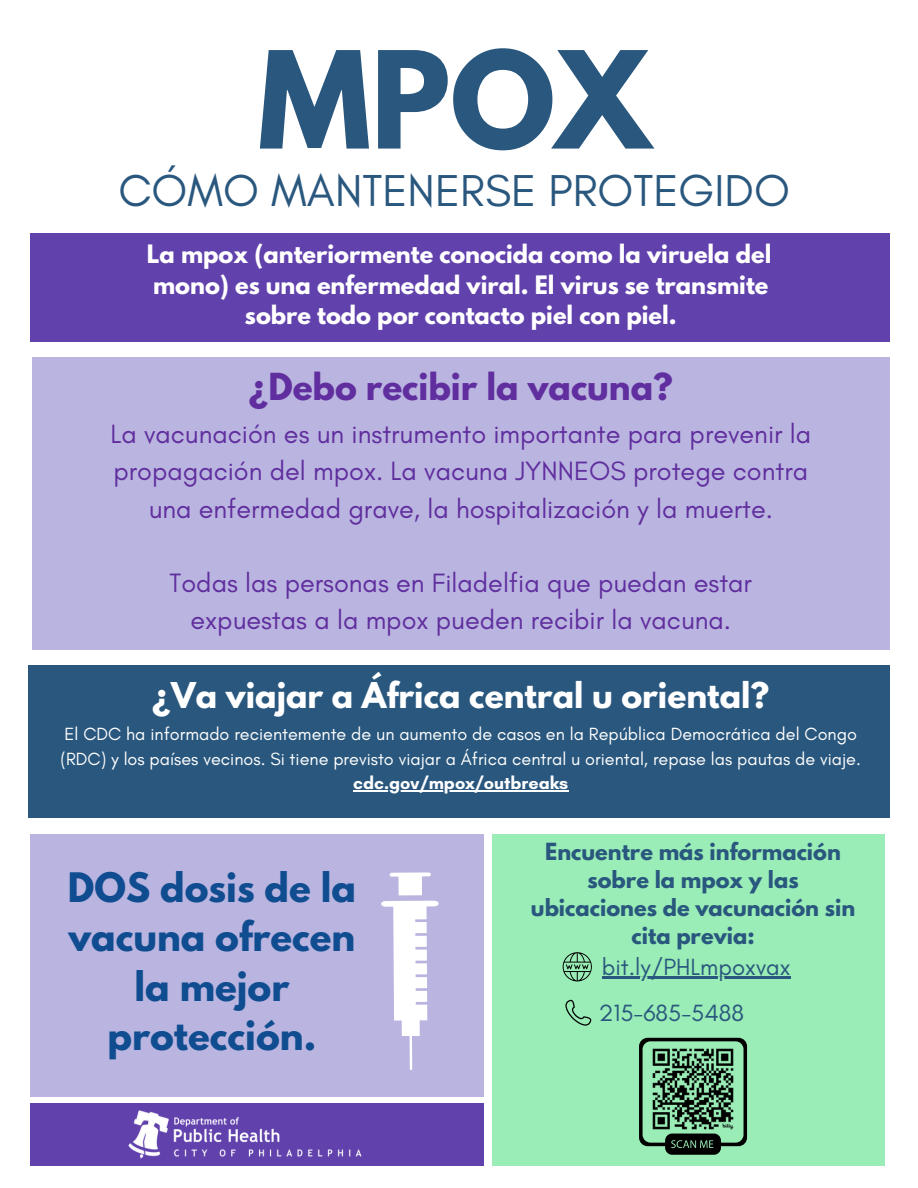
<style>
.page{position:relative;width:918px;height:1188px;background:#fff}
.page>*{position:absolute;margin:0;border:0;box-sizing:border-box;transform-origin:0 0}
.t1{font:700 119.4px "League Spartan";color:#29577e}
.t2{font:45.45px "Glacial Indifference";color:#29577e}
.t3{font:700 36px/49.5px "League Spartan";color:#0f4d90;text-align:center}
.t4{font:700 33px "League Spartan";color:#602e9e}
.t5{font:700 31.5px "League Spartan";color:#fff}
.t6{font:27px/37.2px "Glacial Indifference";color:#602e9e;text-align:center}
.t7{font:24px "Glacial Indifference";color:#29577e}
.t8{font:700 22.5px/30.3px "League Spartan";color:#fff;text-align:center}
.t9{font:700 21px/28.2px "League Spartan";color:#29577e;text-align:center}
.t10{font:18px/24.8px "Glacial Indifference";color:#fff}
.t11{font:700 18px "Glacial Indifference";color:#fff}
</style>
<div class="page">
<div style="left:30px;top:1103px;width:454px;height:63px;background:#6141ac"></div>
<div style="left:30px;top:233px;width:860px;height:109px;background:#6141ac"></div>
<img style="left:129px;top:1111px;width:233px;height:47px">
<div style="left:492px;top:834px;width:392px;height:332px;background:#9aedb6"></div>
<div style="left:30px;top:834px;width:454px;height:262px;background:#bab4e0"></div>
<svg style="left:381px;top:874px;width:58px;height:196px"></svg>
<div style="left:390px;top:872px;width:41px;height:5px;background:#fff;border-radius:2px"></div>
<div style="left:32px;top:357px;width:858px;height:293px;background:#bab4e0"></div>
<div style="left:28px;top:665px;width:862px;height:153px;background:#29577e"></div>
<svg style="left:563px;top:952px;width:29px;height:29px"></svg>
<svg style="left:565px;top:1000px;width:26px;height:26px"></svg>
<svg style="left:639px;top:1038px;width:108px;height:117px"></svg>
<hr style="left:353px;top:790px;width:215px;height:2px;background:#fff">
<hr style="left:602px;top:977px;width:189px;height:2px;background:#29577e">
<h3 class="t1" style="left:258px;top:41px;width:394px">MPOX</h3>
<h4 class="t2" style="left:118px;top:163px;width:673px">CÓMO MANTENERSE PROTEGIDO</h4>
<h5 class="t8" style="left:147px;top:242px;width:626px">La mpox (anteriormente conocida como la viruela del mono) es una enfermedad viral. El virus se transmite sobre todo por contacto piel con piel.</h5>
<p class="t4" style="left:249px;top:370px;width:426px">¿Debo recibir la vacuna?</p>
<p class="t6" style="left:110px;top:415px;width:702px">La vacunación es un instrumento importante para prevenir la propagación del mpox. La vacuna JYNNEOS protege contra una enfermedad grave, la hospitalización y la muerte.</p>
<h6 class="t6" style="left:170px;top:564px;width:584px">Todas las personas en Filadelfia que puedan estar expuestas a la mpox pueden recibir la vacuna.</h6>
<p class="t5" style="left:152px;top:680px;width:619px">¿Va viajar a África central u oriental?</p>
<p class="t10" style="left:61px;top:721px;width:802px">El CDC ha informado recientemente de un aumento de casos en la República Democrática del Congo (RDC) y los países vecinos. Si tiene previsto viajar a África central u oriental, repase las pautas de viaje.</p>
<h3 class="t11" style="left:353px;top:772px;width:217px">cdc.gov/mpox/outbreaks</h3>
<h4 class="t3" style="left:68px;top:867px;width:290px">DOS dosis de la vacuna ofrecen la mejor protección.</h4>
<p class="t9" style="left:531px;top:840px;width:326px">Encuentre más información sobre la mpox y las ubicaciones de vacunación sin cita previa:</p>
<p class="t7" style="left:602px;top:952px;width:190px">bit.ly/PHLmpoxvax</p>
<h6 class="t7" style="left:599px;top:998px;width:147px">215-685-5488</h6>
</div>
